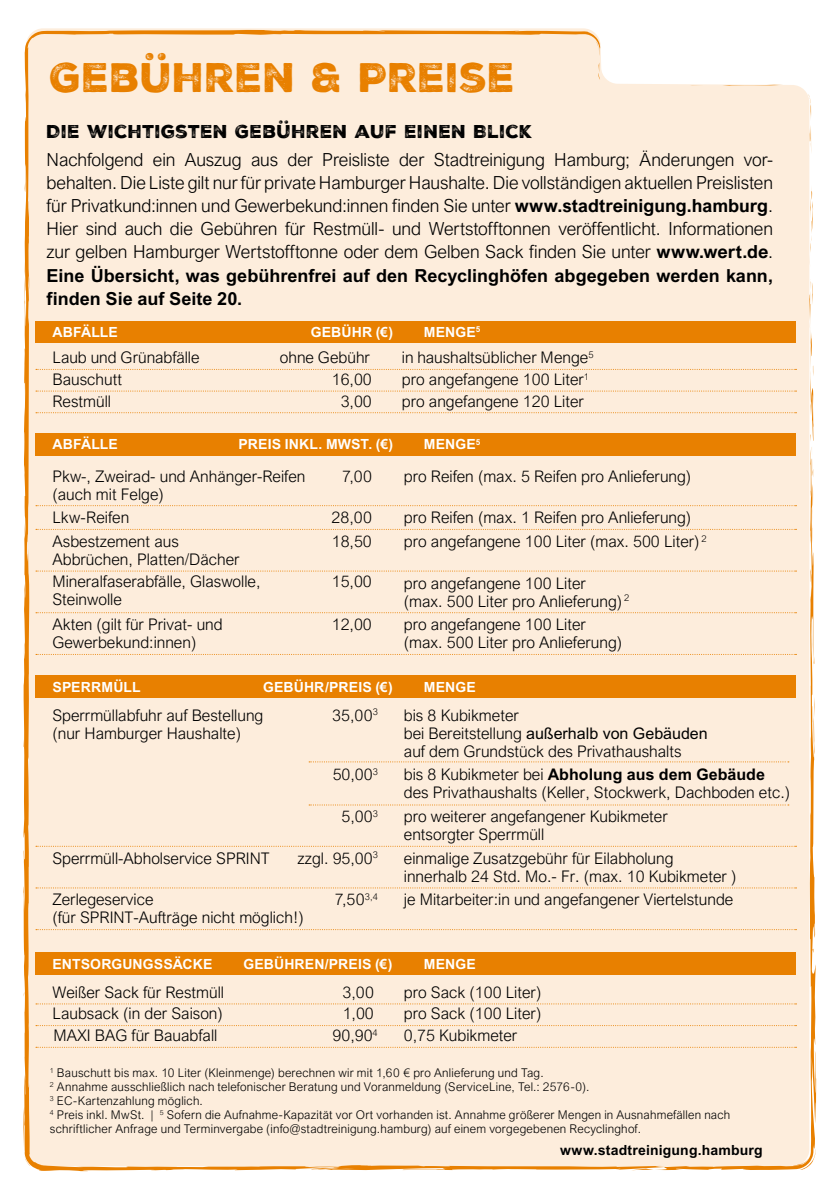
<style>
.page{position:relative;width:840px;height:1191px;background:#fff}
.page>*{position:absolute;margin:0;border:0;box-sizing:border-box;transform-origin:0 0}
.t1{font:40px "Nexa Rust Sans Black 2";color:#e88000}
.t2{font:300 18px/23px "Arial Nova";letter-spacing:-.005em;color:#000;text-align:justify}
.t3{font:700 18px/23px "Arial MT Std";color:#000}
.t4{font:18px "Nexa Rust Sans Black 2";letter-spacing:.015em;color:#000}
.t5{font:300 16px/18px "Arial Nova";color:#000}
.t6{font:700 16px "Arial MT Std";color:#000}
.t7{font:16px "Arial MT Std";color:#000}
.t8{font:700 14px "Arial MT Std";letter-spacing:.01em;color:#fff}
.t9{font:700 14px "Arial MT Std";letter-spacing:.01em;color:#000}
.t10{font:300 12px/14px "Arial Nova";letter-spacing:.02em;color:#000}
.s1{font-weight:700}
.s2{font-family:"Arial Nova";font-weight:300}
</style>
<div class="page">
<div style="left:23px;top:30px;width:792px;height:1141px;background:#fdeddc"></div>
<svg style="left:300px;top:1167px;width:29px;height:3px"></svg>
<svg style="left:24px;top:739px;width:1px;height:12px"></svg>
<svg style="left:808px;top:279px;width:5px;height:198px"></svg>
<svg style="left:809px;top:512px;width:4px;height:86px"></svg>
<svg style="left:809px;top:489px;width:4px;height:15px"></svg>
<svg style="left:812px;top:689px;width:2px;height:39px"></svg>
<svg style="left:796px;top:1148px;width:19px;height:22px"></svg>
<svg style="left:595px;top:41px;width:3px;height:10px"></svg>
<svg style="left:597px;top:62px;width:2px;height:18px"></svg>
<svg style="left:24px;top:1155px;width:6px;height:11px"></svg>
<svg style="left:23px;top:849px;width:1px;height:20px"></svg>
<div style="left:35px;top:321px;width:760px;height:21px;background:#e88000"></div>
<div style="left:35px;top:433px;width:760px;height:23px;background:#e88000"></div>
<div style="left:35px;top:675px;width:760px;height:23px;background:#e88000"></div>
<div style="left:35px;top:952px;width:760px;height:23px;background:#e88000"></div>
<svg style="left:36px;top:369px;width:760px;height:1px"></svg>
<svg style="left:36px;top:390px;width:760px;height:1px"></svg>
<svg style="left:36px;top:412px;width:760px;height:1px"></svg>
<svg style="left:36px;top:505px;width:760px;height:1px"></svg>
<svg style="left:36px;top:529px;width:760px;height:1px"></svg>
<svg style="left:36px;top:570px;width:760px;height:1px"></svg>
<svg style="left:36px;top:612px;width:760px;height:1px"></svg>
<svg style="left:36px;top:654px;width:760px;height:1px"></svg>
<svg style="left:36px;top:845px;width:760px;height:1px"></svg>
<svg style="left:36px;top:887px;width:760px;height:1px"></svg>
<svg style="left:36px;top:929px;width:760px;height:1px"></svg>
<svg style="left:36px;top:1003px;width:760px;height:1px"></svg>
<svg style="left:36px;top:1025px;width:760px;height:1px"></svg>
<svg style="left:36px;top:1046px;width:760px;height:1px"></svg>
<svg style="left:309px;top:761px;width:479px;height:1px"></svg>
<svg style="left:309px;top:804px;width:479px;height:1px"></svg>
<h1 class="t1" style="left:50px;top:51px;width:466px">GEBÜHREN &amp; PREISE</h1>
<p class="t4" style="left:46px;top:119px;width:487px">DIE WICHTIGSTEN GEBÜHREN AUF EINEN BLICK</p>
<p class="t2" style="left:46px;top:149px;width:727px">Nachfolgend ein Auszug aus der Preisliste der Stadtreinigung Hamburg; Änderungen vor&shy;behalten. Die Liste gilt nur für private Hamburger Haushalte. Die vollständigen aktuellen Preislisten für Privatkund:innen und Gewerbekund:innen finden Sie unter <span class="s1">www.stadtreinigung.hamburg</span>.<br>Hier sind auch die Gebühren für Restmüll- und Wertstofftonnen veröffentlicht. Informationen zur gelben Hamburger Wertstofftonne oder dem Gelben Sack finden Sie unter <span class="s1">www.wert.de</span>.</p>
<p class="t3" style="left:46px;top:263px;width:727px">Eine Übersicht, was gebührenfrei auf den Recyclinghöfen abgegeben werden kann, finden Sie auf Seite 20.</p>
<p class="t8" style="left:52px;top:323px;width:67px">ABFÄLLE</p>
<p class="t8" style="left:310px;top:323px;width:84px">GEBÜHR (€)</p>
<p class="t8" style="left:423px;top:323px;width:58px">MENGE<sup>5</sup></p>
<p class="t5" style="left:52px;top:348px;width:148px">Laub und Grünabfälle</p>
<p class="t5" style="left:280px;top:348px;width:92px">ohne Gebühr</p>
<p class="t5" style="left:401px;top:348px;width:193px">in haushaltsüblicher Menge<sup>5</sup></p>
<p class="t5" style="left:52px;top:370px;width:71px">Bauschutt</p>
<p class="t5" style="left:331px;top:370px;width:42px">16,00</p>
<p class="t5" style="left:401px;top:370px;width:189px">pro angefangene 100 Liter<sup>1</sup></p>
<p class="t5" style="left:52px;top:392px;width:60px">Restmüll</p>
<p class="t5" style="left:340px;top:392px;width:33px">3,00</p>
<p class="t5" style="left:401px;top:392px;width:183px">pro angefangene 120 Liter</p>
<p class="t8" style="left:52px;top:436px;width:67px">ABFÄLLE</p>
<p class="t8" style="left:238px;top:436px;width:156px">PREIS INKL. MWST. (€)</p>
<p class="t8" style="left:423px;top:436px;width:58px">MENGE<sup>5</sup></p>
<p class="t5" style="left:52px;top:467px;width:254px">Pkw-, Zweirad- und Anhänger-Reifen</p>
<p class="t5" style="left:342px;top:467px;width:31px">7,00</p>
<p class="t5" style="left:403px;top:467px;width:289px">pro Reifen (max. 5 Reifen pro Anlieferung)</p>
<p class="t5" style="left:52px;top:482px;width:113px;line-height:23.6px">(auch mit Felge)<br>Lkw-Reifen</p>
<p class="t5" style="left:331px;top:508px;width:42px">28,00</p>
<p class="t5" style="left:403px;top:508px;width:289px">pro Reifen (max. 1 Reifen pro Anlieferung)</p>
<p class="t5" style="left:52px;top:532px;width:128px">Asbestzement aus</p>
<p class="t5" style="left:331px;top:532px;width:42px">18,50</p>
<p class="t5" style="left:403px;top:532px;width:304px">pro angefangene 100 Liter (max. 500 Liter) <sup>2</sup></p>
<p class="t5" style="left:52px;top:548px;width:209px;line-height:22px">Abbrüchen, Platten/Dächer<br>Mineralfaserabfälle, Glaswolle,</p>
<p class="t5" style="left:331px;top:572px;width:42px">15,00</p>
<p class="t5" style="left:403px;top:574px;width:183px">pro angefangene 100 Liter</p>
<p class="t5" style="left:52px;top:590px;width:71px">Steinwolle</p>
<p class="t5" style="left:403px;top:592px;width:227px">(max. 500 Liter pro Anlieferung) <sup>2</sup></p>
<p class="t5" style="left:52px;top:615px;width:172px">Akten (gilt für Privat- und</p>
<p class="t5" style="left:331px;top:615px;width:42px">12,00</p>
<p class="t5" style="left:403px;top:615px;width:183px">pro angefangene 100 Liter</p>
<p class="t5" style="left:52px;top:633px;width:145px">Gewerbekund:innen)</p>
<p class="t5" style="left:403px;top:633px;width:220px">(max. 500 Liter pro Anlieferung)</p>
<p class="t8" style="left:52px;top:678px;width:90px">SPERRMÜLL</p>
<p class="t8" style="left:263px;top:678px;width:131px">GEBÜHR/PREIS (€)</p>
<p class="t8" style="left:423px;top:678px;width:53px">MENGE</p>
<p class="t5" style="left:52px;top:706px;width:212px">Sperrmüllabfuhr auf Bestellung</p>
<p class="t5" style="left:332px;top:706px;width:47px">35,00<sup>3</sup></p>
<p class="t5" style="left:403px;top:706px;width:116px">bis 8 Kubikmeter</p>
<p class="t5" style="left:52px;top:724px;width:190px">(nur Hamburger Haushalte)</p>
<p class="t7" style="left:403px;top:724px;width:305px"><span class="s2">bei Bereitstellung</span> außerhalb von Gebäuden</p>
<p class="t5" style="left:403px;top:742px;width:279px">auf dem Grundstück des Privathaushalts</p>
<p class="t5" style="left:332px;top:765px;width:47px">50,00<sup>3</sup></p>
<p class="t6" style="left:403px;top:765px;width:362px"><span class="s2">bis 8 Kubikmeter bei</span> Abholung aus dem Gebäude</p>
<p class="t5" style="left:403px;top:783px;width:387px">des Privathaushalts (Keller, Stockwerk, Dachboden etc.)</p>
<p class="t5" style="left:341px;top:807px;width:38px">5,00<sup>3</sup></p>
<p class="t5" style="left:403px;top:807px;width:265px">pro weiterer angefangener Kubikmeter entsorgter Sperrmüll</p>
<p class="t5" style="left:52px;top:849px;width:219px">Sperrmüll-Abholservice SPRINT</p>
<p class="t5" style="left:297px;top:849px;width:82px">zzgl. 95,00<sup>3</sup></p>
<p class="t5" style="left:403px;top:849px;width:334px">einmalige Zusatzgebühr für Eilabholung innerhalb 24 Std. Mo.- Fr. (max. 10 Kubikmeter )</p>
<p class="t5" style="left:52px;top:890px;width:102px">Zerlegeservice</p>
<p class="t5" style="left:334px;top:890px;width:45px">7,50<sup>3,4</sup></p>
<p class="t5" style="left:403px;top:890px;width:331px">je Mitarbeiter:in und angefangener Viertelstunde</p>
<p class="t5" style="left:52px;top:908px;width:252px">(für SPRINT-Aufträge nicht möglich!)</p>
<p class="t8" style="left:52px;top:955px;width:161px">ENTSORGUNGSSÄCKE</p>
<p class="t8" style="left:243px;top:955px;width:150px">GEBÜHREN/PREIS (€)</p>
<p class="t8" style="left:423px;top:955px;width:53px">MENGE</p>
<p class="t5" style="left:52px;top:983px;width:173px">Weißer Sack für Restmüll</p>
<p class="t5" style="left:342px;top:983px;width:33px">3,00</p>
<p class="t5" style="left:403px;top:983px;width:139px">pro Sack (100 Liter)</p>
<p class="t5" style="left:52px;top:1004px;width:172px">Laubsack (in der Saison)</p>
<p class="t5" style="left:342px;top:1004px;width:33px">1,00</p>
<p class="t5" style="left:403px;top:1004px;width:139px">pro Sack (100 Liter)</p>
<p class="t5" style="left:53px;top:1026px;width:165px">MAXI BAG für Bauabfall</p>
<p class="t5" style="left:332px;top:1026px;width:47px">90,90<sup>4</sup></p>
<p class="t5" style="left:403px;top:1026px;width:115px">0,75 Kubikmeter</p>
<p class="t10" style="left:50px;top:1065px;width:681px"><sup>1</sup> Bauschutt bis max. 10 Liter (Kleinmenge) berechnen wir mit 1,60 € pro Anlieferung und Tag.<br><sup>2</sup> Annahme ausschließlich nach telefonischer Beratung und Voranmeldung (ServiceLine, Tel.: 2576-0).<br><sup>3</sup> EC-Kartenzahlung möglich.<br><sup>4</sup> Preis inkl. MwSt. | <sup>5</sup> Sofern die Aufnahme-Kapazität vor Ort vorhanden ist. Annahme größerer Mengen in Ausnahmefällen nach schriftlicher Anfrage und Terminvergabe (info@stadtreinigung.hamburg) auf einem vorgegebenen Recyclinghof.</p>
<p class="t9" style="left:559px;top:1141px;width:204px">www.stadtreinigung.hamburg</p>
</div>
